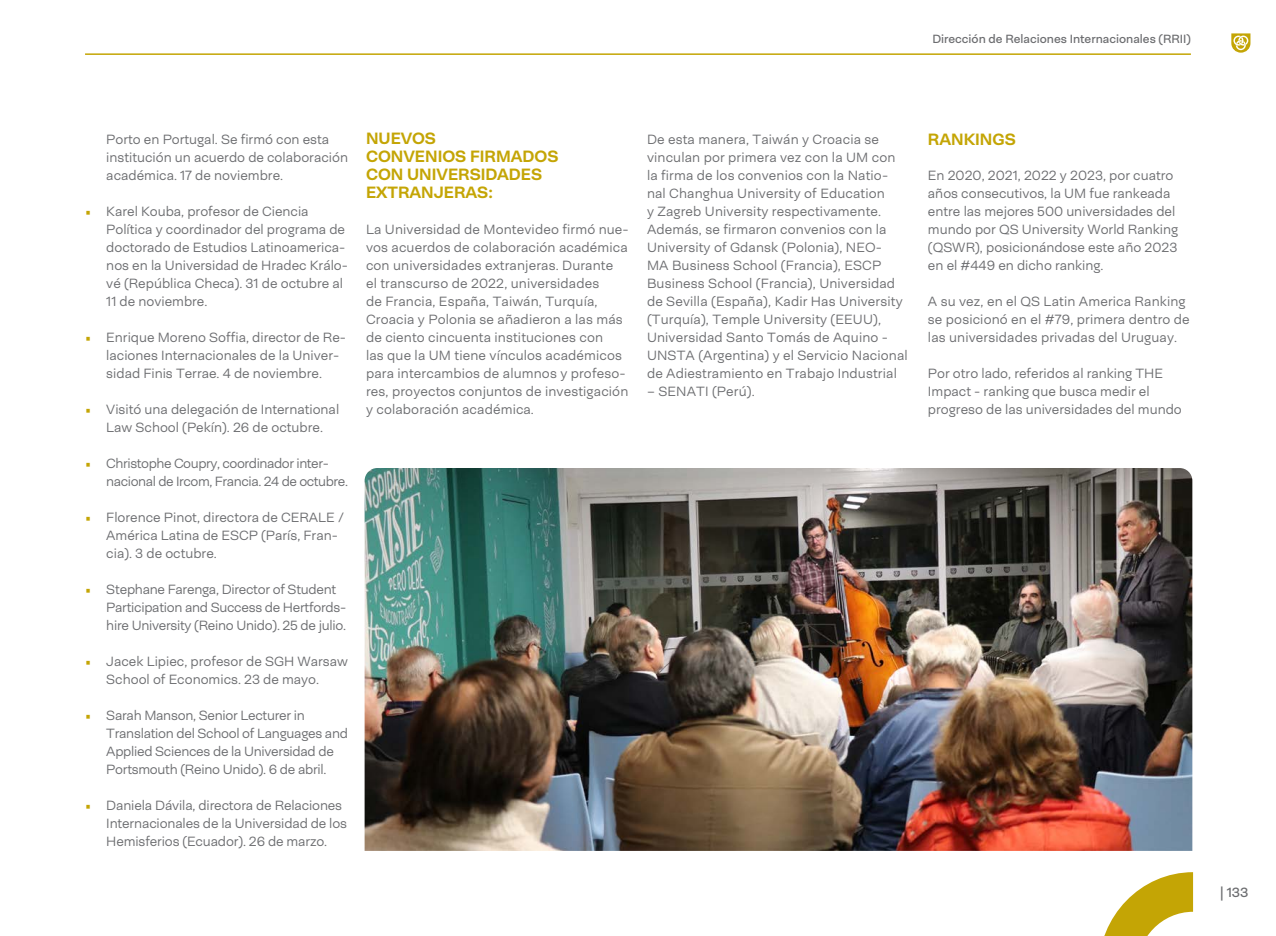
<style>
.page{position:relative;width:1276px;height:936px;background:#fff}
.page>*{position:absolute;margin:0;border:0;box-sizing:border-box;transform-origin:0 0}
.t1{font:700 16.5px/18px "Neogrotesk Ess";color:#c4a505}
.t2{font:300 13.5px/18px "Neogrotesk Ess";color:#6c6d70}
.t3{font:300 13.5px/18px "Neogrotesk Ess";letter-spacing:-.02em;color:#6c6d70}
.t4{font:300 13.5px/18px "Neogrotesk Ess";letter-spacing:-.03em;color:#6c6d70}
.t5{font:13.5px "Neogrotesk Ess";color:#6c6d70}
.t6{font:12px "Neogrotesk Ess";color:#6c6d70}
.s1{font-family:"Titillium";font-weight:700;color:#c4a505}
</style>
<div class="page">
<svg style="left:1231px;top:33px;width:19px;height:20px"></svg>
<hr style="left:85px;top:53px;width:1106px;height:2px;background:#c4a505">
<svg style="left:1104px;top:872px;width:89px;height:63px"></svg>
<img style="left:364px;top:468px;width:828px;height:382px">
<p class="t6" style="left:932px;top:31px;width:260px">Dirección de Relaciones Internacionales (RRII)</p>
<p class="t2" style="left:106px;top:130px;width:243px">Porto en Portugal. Se firmó con esta institución un acuerdo de colaboración académica. 17 de noviembre.</p>
<p class="t2" style="left:106px;top:202px;width:243px;text-indent:-21px"><span class="s1">•</span> Karel Kouba, profesor de Ciencia Política y coordinador del programa de doctorado de Estudios Latinoamerica&shy;nos en la Universidad de Hradec Králo&shy;vé (República Checa). 31 de octubre al 11 de noviembre.</p>
<p class="t2" style="left:106px;top:328px;width:241px;text-indent:-21px"><span class="s1">•</span> Enrique Moreno Soffia, director de Re&shy;laciones Internacionales de la Univer&shy;sidad Finis Terrae. 4 de noviembre.</p>
<p class="t2" style="left:85px;top:400px;width:256px;text-align:center"><span class="s1">•</span> Visitó una delegación de International<br>Law School (Pekín). 26 de octubre.</p>
<p class="t4" style="left:106px;top:454px;width:243px;text-indent:-21px"><span class="s1">•</span> Christophe Coupry, coordinador inter&shy;nacional de Ircom, Francia. 24 de octubre.</p>
<p class="t2" style="left:106px;top:508px;width:239px;text-indent:-21px"><span class="s1">•</span> Florence Pinot, directora de CERALE /<br>América Latina de ESCP (París, Fran&shy;cia). 3 de octubre.</p>
<p class="t3" style="left:106px;top:580px;width:241px;text-indent:-21px"><span class="s1">•</span> Stephane Farenga, Director of Student<br>Participation and Success de Hertfords&shy;hire University (Reino Unido). 25 de julio.</p>
<p class="t2" style="left:85px;top:652px;width:264px;text-align:center"><span class="s1">•</span> Jacek Lipiec, profesor de SGH Warsaw<br>School of Economics. 23 de mayo.</p>
<p class="t3" style="left:106px;top:706px;width:243px;text-indent:-21px"><span class="s1">•</span> Sarah Manson, Senior Lecturer in Translation del School of Languages and Applied Sciences de la Universidad de Portsmouth (Reino Unido). 6 de abril.</p>
<p class="t2" style="left:106px;top:796px;width:242px;text-indent:-21px"><span class="s1">•</span> Daniela Dávila, directora de Relaciones<br>Internacionales de la Universidad de los<br>Hemisferios (Ecuador). 26 de marzo.</p>
<p class="t1" style="left:366px;top:129px;width:194px">NUEVOS<br>CONVENIOS FIRMADOS<br>CON UNIVERSIDADES<br>EXTRANJERAS:</p>
<p class="t2" style="left:366px;top:220px;width:264px">La Universidad de Montevideo firmó nue&shy;vos acuerdos de colaboración académica con universidades extranjeras. Durante<br>el transcurso de 2022, universidades<br>de Francia, España, Taiwán, Turquía, Croacia y Polonia se añadieron a las más de ciento cincuenta instituciones con<br>las que la UM tiene vínculos académicos para intercambios de alumnos y profeso&shy;res, proyectos conjuntos de investigación y colaboración académica.</p>
<p class="t2" style="left:647px;top:130px;width:262px">De esta manera, Taiwán y Croacia se vinculan por primera vez con la UM con la firma de los convenios con la Natio&shy;nal Changhua University of Education<br>y Zagreb University respectivamente.<br>Además, se firmaron convenios con la University of Gdansk (Polonia), NEO-<br>MA Business School (Francia), ESCP Business School (Francia), Universidad de Sevilla (España), Kadir Has University (Turquía), Temple University (EEUU), Universidad Santo Tomás de Aquino - UNSTA (Argentina) y el Servicio Nacional de Adiestramiento en Trabajo Industrial</p>
<p class="t2" style="left:647px;top:382px;width:109px">– SENATI (Perú).</p>
<p class="t1" style="left:928px;top:130px;width:89px">RANKINGS</p>
<p class="t2" style="left:928px;top:166px;width:252px">En 2020, 2021, 2022 y 2023, por cuatro años consecutivos, la UM fue rankeada entre las mejores 500 universidades del mundo por QS University World Ranking (QSWR), posicionándose este año 2023 en el #449 en dicho ranking.</p>
<p class="t2" style="left:928px;top:292px;width:263px">A su vez, en el QS Latin America Ranking se posicionó en el #79, primera dentro de las universidades privadas del Uruguay.</p>
<p class="t2" style="left:928px;top:364px;width:255px">Por otro lado, referidos al ranking THE<br>Impact - ranking que busca medir el progreso de las universidades del mundo</p>
<p class="t5" style="left:1220px;top:884px;width:30px">| 133</p>
</div>
